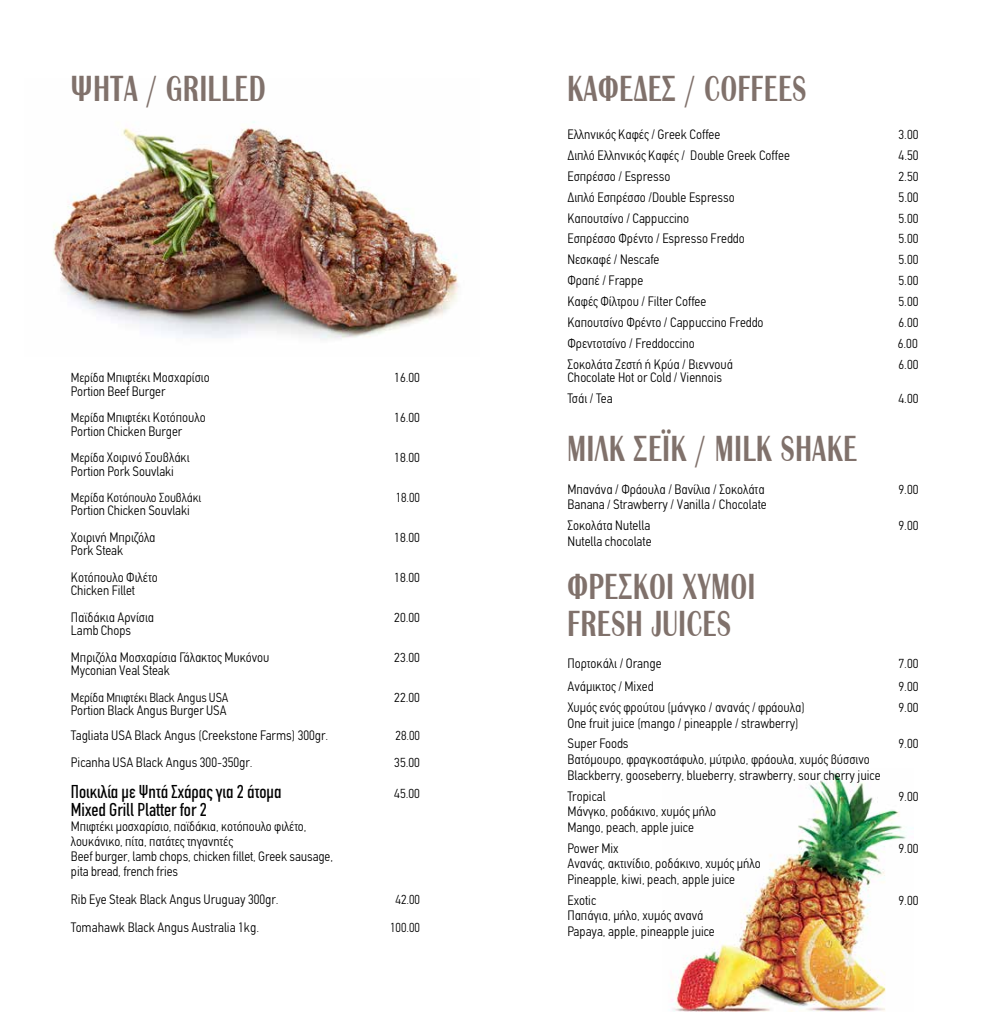
<style>
.page{position:relative;width:993px;height:1028px;background:#fff}
.page>*{position:absolute;margin:0;border:0;box-sizing:border-box;transform-origin:0 0}
.t1{font:900 37.5px/37.5px "CF Bright";letter-spacing:.03em;color:#80716b;scale:.7 1}
.t2{font:18.75px "PF Din Text Compressed";color:#000;scale:1.05 1}
.t3{font:300 condensed 13.75px/26.2px "PF Din Text";color:#000}
.t4{font:300 condensed 13.12px "PF Din Text";color:#000;scale:1.05 1}
.t5{font:300 condensed 13.12px "PF Din Text";color:#000}
.s1{font-size:13.12px}
</style>
<div class="page">
<img style="left:53px;top:121px;width:406px;height:218px">
<img style="left:672px;top:768px;width:240px;height:243px">
<h1 class="t1" style="left:71px;top:68px;width:279px">ΨΗΤΑ / GRILLED</h1>
<p class="t3" style="left:71px;top:364px;width:140px"><span class="s1">Mερίδα</span> Μπιφτέκι Μοσχαρίσιο</p>
<p class="t4" style="left:394px;top:369px;width:26px">16.00</p>
<p class="t3" style="left:71px;top:378px;width:136px">Portion Beef Burger<br><span class="s1">Mερίδα</span> Μπιφτέκι Κοτόπουλο</p>
<p class="t4" style="left:394px;top:409px;width:26px">16.00</p>
<p class="t3" style="left:71px;top:418px;width:120px">Portion Chicken Burger<br><span class="s1">Mερίδα</span> Χοιρινό Σουβλάκι</p>
<p class="t4" style="left:394px;top:449px;width:26px">18.00</p>
<p class="t3" style="left:71px;top:458px;width:104px">Portion Pork Souvlaki</p>
<p class="t5" style="left:71px;top:489px;width:132px">Mερίδα Kοτόπουλο Σουβλάκι</p>
<p class="t5" style="left:395px;top:489px;width:26px">18.00</p>
<p class="t3" style="left:71px;top:498px;width:120px">Portion Chicken Souvlaki<br>Χοιρινή Mπριζόλα</p>
<p class="t4" style="left:394px;top:529px;width:26px">18.00</p>
<p class="t3" style="left:71px;top:537px;width:88px">Pork Steak<br>Κοτόπουλο Φιλέτο</p>
<p class="t4" style="left:394px;top:569px;width:26px">18.00</p>
<p class="t3" style="left:71px;top:577px;width:85px">Chicken Fillet<br>Παϊδάκια Αρνίσια</p>
<p class="t4" style="left:394px;top:609px;width:26px">20.00</p>
<p class="t3" style="left:71px;top:617px;width:200px">Lamb Chops<br>Μπριζόλα Μοσχαρίσια Γάλακτος Μυκόνου</p>
<p class="t4" style="left:394px;top:649px;width:26px">23.00</p>
<p class="t3" style="left:71px;top:657px;width:100px">Myconian Veal Steak</p>
<p class="t5" style="left:71px;top:689px;width:159px">Mερίδα Μπιφτέκι Black Angus USA</p>
<p class="t4" style="left:394px;top:689px;width:26px">22.00</p>
<p class="t3" style="left:71px;top:698px;width:259px;line-height:24.8px">Portion Black Angus Burger USA<br>Tagliata USA Black Angus (Creekstone Farms) 300gr.</p>
<p class="t5" style="left:395px;top:728px;width:26px">28.00</p>
<p class="t3" style="left:71px;top:749px;width:183px">Picanha USA Black Angus 300-350gr.</p>
<p class="t4" style="left:394px;top:754px;width:26px">35.00</p>
<h2 class="t2" style="left:71px;top:781px;width:202px">Ποικιλία με Ψητά Σχάρας για 2 άτομα</h2>
<p class="t4" style="left:394px;top:786px;width:26px">45.00</p>
<h2 class="t2" style="left:71px;top:799px;width:131px">Mixed Grill Platter for 2</h2>
<p class="t3" style="left:71px;top:819px;width:263px;line-height:15px">Μπιφτέκι µοσχαρίσιο, παϊδάκια, κοτόπουλο φιλέτο, λουκάνικο, πίτα, πατάτες τηγανητές<br>Beef burger, lamb chops, chicken fillet, Greek sausage, pita bread, french fries</p>
<p class="t3" style="left:71px;top:886px;width:209px">Rib Eye Steak Black Angus Uruguay 300gr.</p>
<p class="t5" style="left:395px;top:891px;width:26px">42.00</p>
<p class="t3" style="left:71px;top:914px;width:190px">Tomahawk Black Angus Australia 1kg.</p>
<p class="t5" style="left:390px;top:919px;width:31px">100.00</p>
<h1 class="t1" style="left:567px;top:68px;width:343px">ΚΑΦΕΔΕΣ / COFFEES</h1>
<p class="t3" style="left:567px;top:121px;width:154px">Ελληνικός Καφές / Greek Coffee</p>
<p class="t4" style="left:898px;top:127px;width:20px">3.00</p>
<p class="t3" style="left:567px;top:142px;width:224px">Διπλό Ελληνικός Καφές / Double Greek Coffee</p>
<p class="t3" style="left:898px;top:142px;width:21px">4.50</p>
<p class="t3" style="left:567px;top:163px;width:104px">Εσπρέσσο / Espresso</p>
<p class="t4" style="left:898px;top:169px;width:20px">2.50</p>
<p class="t3" style="left:567px;top:184px;width:169px">Διπλό Εσπρέσσο /Double Espresso</p>
<p class="t3" style="left:898px;top:184px;width:21px">5.00</p>
<p class="t3" style="left:567px;top:205px;width:123px">Καπουτσίνο / Cappuccino</p>
<p class="t4" style="left:898px;top:210px;width:20px">5.00</p>
<p class="t3" style="left:567px;top:226px;width:179px">Εσπρέσσο Φρέντο / Espresso Freddo</p>
<p class="t4" style="left:898px;top:231px;width:20px">5.00</p>
<p class="t3" style="left:567px;top:246px;width:94px">Νεσκαφέ / Nescafe</p>
<p class="t4" style="left:898px;top:252px;width:20px">5.00</p>
<p class="t3" style="left:567px;top:267px;width:77px">Φραπέ / Frappe</p>
<p class="t4" style="left:898px;top:273px;width:20px">5.00</p>
<p class="t3" style="left:567px;top:288px;width:140px">Καφές Φίλτρου / Filter Coffee</p>
<p class="t4" style="left:898px;top:294px;width:20px">5.00</p>
<p class="t3" style="left:567px;top:309px;width:197px">Καπουτσίνο Φρέντο / Cappuccino Freddo</p>
<p class="t4" style="left:898px;top:315px;width:20px">6.00</p>
<p class="t3" style="left:567px;top:330px;width:129px">Φρεντοτσίνο / Freddoccino</p>
<p class="t4" style="left:897px;top:335px;width:20px">6.00</p>
<p class="t3" style="left:567px;top:351px;width:167px">Σοκολάτα Ζεστή ή Κρύα / Βιεννουά</p>
<p class="t4" style="left:898px;top:356px;width:20px">6.00</p>
<p class="t3" style="left:567px;top:367px;width:156px;line-height:20.9px">Chocolate Hot or Cold / Viennois<br>Τσάι / Tea</p>
<p class="t4" style="left:898px;top:391px;width:20px">4.00</p>
<h1 class="t1" style="left:567px;top:429px;width:415px">ΜΙΛΚ ΣΕΪΚ / MILK SHAKE</h1>
<p class="t3" style="left:567px;top:476px;width:199px">Μπανάνα / Φράουλα / Βανίλια / Σοκολάτα</p>
<p class="t4" style="left:898px;top:481px;width:20px">9.00</p>
<p class="t3" style="left:567px;top:494px;width:201px;line-height:20.9px">Banana <span class="s1">/</span> Strawberry / Vanilla / Chocolate<br>Σοκολάτα Νutella</p>
<p class="t4" style="left:898px;top:518px;width:20px">9.00</p>
<p class="t3" style="left:567px;top:528px;width:86px">Νutella chocolate</p>
<h1 class="t1" style="left:567px;top:566px;width:269px">ΦΡΕΣΚΟΙ ΧΥΜΟΙ<br>FRESH JUICES</h1>
<p class="t3" style="left:567px;top:650px;width:96px">Πορτοκάλι / Orange</p>
<p class="t4" style="left:898px;top:656px;width:20px">7.00</p>
<p class="t3" style="left:567px;top:673px;width:88px">Ανάμικτος / Mixed</p>
<p class="t4" style="left:898px;top:679px;width:20px">9.00</p>
<p class="t3" style="left:567px;top:694px;width:238px">Χυμός ενός φρούτου (μάνγκο / ανανάς / φράουλα)</p>
<p class="t4" style="left:898px;top:700px;width:20px">9.00</p>
<p class="t3" style="left:567px;top:712px;width:232px;line-height:20.9px">One fruit juice (mango / pineapple / strawberry)<br>Super Foods</p>
<p class="t4" style="left:898px;top:736px;width:20px">9.00</p>
<p class="t3" style="left:567px;top:751px;width:315px;line-height:15.6px">Βατόμουρο, φραγκοστάφυλο, μύτριλο, φράουλα, χυμός βύσσινο<br>Blackberry, gooseberry, blueberry, strawberry, sour cherry juice</p>
<p class="t3" style="left:567px;top:783px;width:40px">Tropical</p>
<p class="t4" style="left:898px;top:788px;width:20px">9.00</p>
<p class="t3" style="left:567px;top:803px;width:150px;line-height:15.6px">Μάνγκο, ροδάκινο, χυμός μήλο<br>Mango, peach, apple juice</p>
<p class="t3" style="left:567px;top:835px;width:53px">Power Mix</p>
<p class="t4" style="left:898px;top:840px;width:20px">9.00</p>
<p class="t3" style="left:567px;top:856px;width:195px;line-height:15.6px">Ανανάς, ακτινίδιο, ροδάκινο, χυμός μήλο<br>Pineapple, kiwi, peach, apple juice</p>
<p class="t3" style="left:567px;top:887px;width:30px">Exotic</p>
<p class="t4" style="left:898px;top:892px;width:20px">9.00</p>
<p class="t3" style="left:567px;top:908px;width:149px;line-height:15.6px">Παπάγια, μήλο, χυμός ανανά<br>Papaya, apple, pineapple juice</p>
</div>
